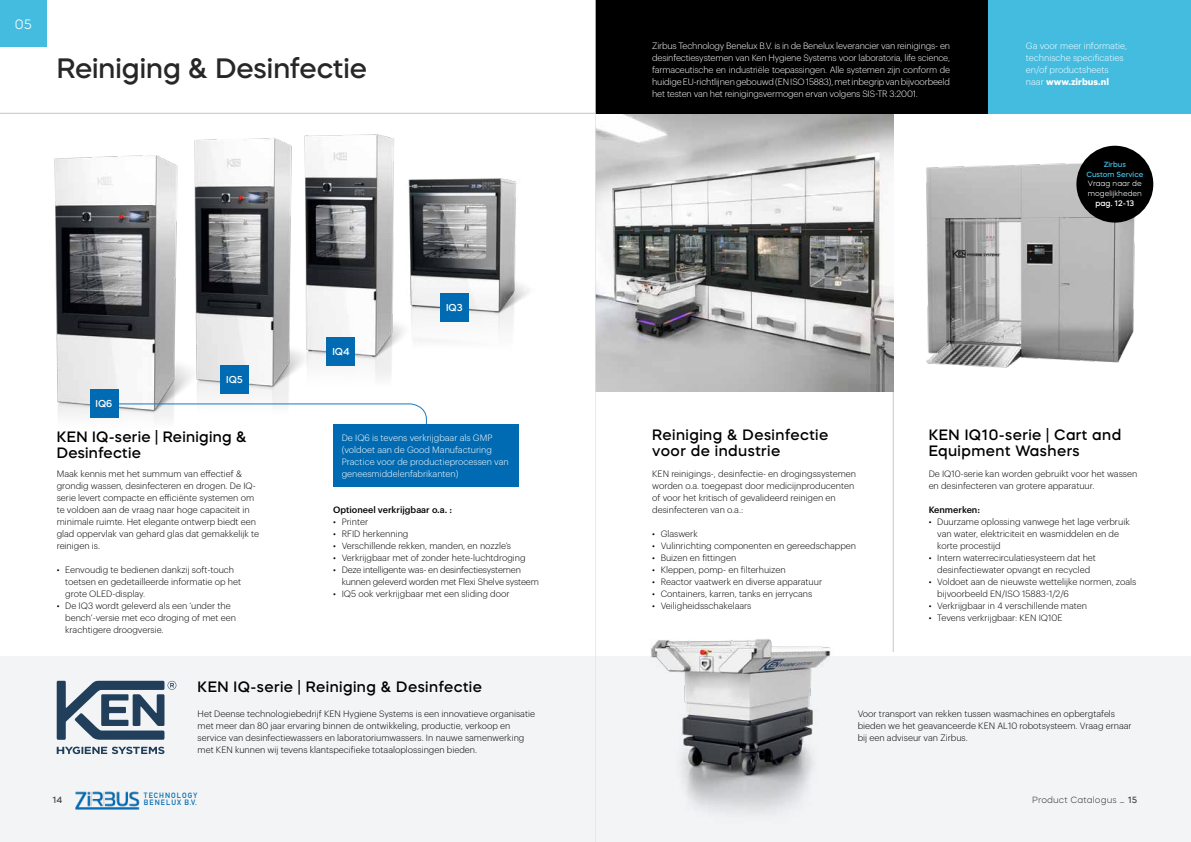
<style>
.page{position:relative;width:1191px;height:842px;background:#fff}
.page>*{position:absolute;margin:0;border:0;box-sizing:border-box;transform-origin:0 0}
.t1{font:500 28px "Mazzard H";color:#272727}
.t2{font:500 15px/16px "Mazzard H";letter-spacing:.03em;color:#000}
.t3{font:300 13.5px "Mazzard H";color:#fff}
.t4{font:500 10px "Mazzard H";color:#fff}
.t5{font:300 9px/12px "Graphik";color:#000}
.t6{font:300 9px/12px "Graphik";color:#fff}
.t7{font:300 9px/12px "Graphik";letter-spacing:-.02em;color:#000}
.t8{font:500 9px "Graphik";color:#000}
.t9{font:300 9px "Mazzard H";letter-spacing:.01em;color:#4a4a49}
.t10{font:500 9px "Mazzard H";color:#4a4a49}
.t11{font:500 8px "Mazzard H";color:#fff}
.t12{font:300 7.5px/9.5px "Mazzard H";color:#fff}
.t13{font:700 7.5px/7px "DIN Alternate";letter-spacing:.14em;color:#006bb2}
.t14{font:500 7.5px/9.5px "Mazzard H";color:#44bce0;text-align:center}
.s1{font-weight:700}
.s2{font-weight:500}
</style>
<div class="page">
<div style="left:0;top:657px;width:1191px;height:185px;background:#f2f4f6"></div>
<img style="left:497px;top:178px;width:32px;height:153px">
<img style="left:198px;top:112px;width:299px;height:264px">
<img style="left:198px;top:119px;width:192px;height:284px">
<img style="left:54px;top:138px;width:212px;height:279px">
<svg style="left:57px;top:747px;width:107px;height:7px"></svg>
<svg style="left:57px;top:681px;width:119px;height:59px"></svg>
<img style="left:622px;top:639px;width:247px;height:174px">
<img style="left:75px;top:791px;width:65px;height:19px">
<div style="left:0;top:0;width:47px;height:47px;background:#44bce0"></div>
<hr style="left:893px;top:146px;width:1px;height:506px;background:#c6c6c6">
<img style="left:596px;top:113px;width:297px;height:278px">
<img style="left:926px;top:145px;width:221px;height:223px">
<div style="left:595px;top:0;width:393px;height:113px;background:#000"></div>
<div style="left:988px;top:0;width:203px;height:113px;background:#44bce0"></div>
<div style="left:1076px;top:146px;width:77px;height:77px;background:#000;border-radius:50%"></div>
<svg style="left:118px;top:403px;width:309px;height:21px"></svg>
<div style="left:333px;top:424px;width:185px;height:63px;background:#006bb2"></div>
<hr style="left:0;top:113px;width:595px;height:1px;background:#c6c6c6">
<div style="left:440px;top:293px;width:28px;height:28px;background:#006bb2"></div>
<div style="left:327px;top:337px;width:28px;height:28px;background:#006bb2"></div>
<div style="left:220px;top:365px;width:29px;height:29px;background:#006bb2"></div>
<div style="left:90px;top:389px;width:28px;height:29px;background:#006bb2"></div>
<hr style="left:595px;top:0;width:1px;height:842px;background:#e3e3e3">
<h3 class="t3" style="left:15px;top:15px;width:19px">05</h3>
<h1 class="t1" style="left:57px;top:50px;width:312px">Reiniging &amp; Desinfectie</h1>
<p class="t6" style="left:652px;top:39px;width:299px;text-align:justify">Zirbus Technology Benelux B.V. is in de Benelux leverancier van reinigings- en desinfectiesystemen van Ken Hygiene Systems voor laboratoria, life science, farmaceutische en industriële toepassingen. Alle systemen zijn conform de huidige EU-richtlijnen gebouwd (EN ISO 15883), met inbegrip van bijvoorbeeld het testen van het reinigingsvermogen ervan volgens SIS-TR 3:2001.</p>
<p class="t6" style="left:1026px;top:39px;width:103px">Ga voor meer informatie, technische specificaties en/of productsheets naar <span class="s1">www.zirbus.nl</span></p>
<p class="t14" style="left:1086px;top:160px;width:58px">Zirbus<br>Custom Service</p>
<p class="t12" style="left:1087px;top:179px;width:56px">Vraag naar de mogelijkheden</p>
<p class="t11" style="left:1095px;top:198px;width:40px">pag. 12-13</p>
<p class="t4" style="left:96px;top:397px;width:18px">IQ6</p>
<p class="t4" style="left:226px;top:373px;width:18px">IQ5</p>
<h2 class="t2" style="left:57px;top:428px;width:192px">KEN IQ-serie | Reiniging &amp;<br>Desinfectie</h2>
<p class="t5" style="left:57px;top:467px;width:204px">Maak kennis met het summum van effectief &amp; grondig wassen, desinfecteren en drogen. De IQ&shy;serie levert compacte en efficiënte systemen om te voldoen aan de vraag naar hoge capaciteit in minimale ruimte. Het elegante ontwerp biedt een glad oppervlak van gehard glas dat gemakkelijk te reinigen is.</p>
<p class="t5" style="left:65px;top:563px;width:177px;text-indent:-9px">• Eenvoudig te bedienen dankzij soft-touch toetsen en gedetailleerde informatie op het grote OLED-display.</p>
<p class="t5" style="left:65px;top:599px;width:172px;text-indent:-9px">• De IQ3 wordt geleverd als een ‘under the bench’-versie met eco droging of met een krachtigere droogversie.</p>
<p class="t4" style="left:332px;top:345px;width:19px">IQ4</p>
<p class="t4" style="left:446px;top:301px;width:18px">IQ3</p>
<p class="t6" style="left:342px;top:431px;width:169px">De IQ6 is tevens verkrijgbaar als GMP (voldoet aan de Good Manufacturing Practice voor de productieprocessen van geneesmiddelenfabrikanten)</p>
<p class="t8" style="left:333px;top:503px;width:121px">Optioneel verkrijgbaar o.a. :</p>
<p class="t5" style="left:333px;top:515px;width:37px">• Printer</p>
<p class="t5" style="left:333px;top:527px;width:77px">• RFID herkenning</p>
<p class="t5" style="left:333px;top:539px;width:179px">• Verschillende rekken, manden, en nozzle’s</p>
<p class="t5" style="left:333px;top:551px;width:194px">• Verkrijgbaar met of zonder hete-luchtdroging</p>
<p class="t7" style="left:342px;top:563px;width:199px;text-indent:-9px">• Deze intelligente was- en desinfectiesystemen kunnen geleverd worden met Flexi Shelve systeem</p>
<p class="t5" style="left:333px;top:587px;width:178px">• IQ5 ook verkrijgbaar met een sliding door</p>
<h2 class="t2" style="left:652px;top:426px;width:178px">Reiniging &amp; Desinfectie voor de industrie</h2>
<p class="t5" style="left:652px;top:467px;width:205px">KEN reinigings-, desinfectie- en drogingssystemen worden o.a. toegepast door medicijnproducenten of voor het kritisch of gevalideerd reinigen en desinfecteren van o.a.:</p>
<p class="t5" style="left:652px;top:527px;width:47px">• Glaswerk</p>
<p class="t5" style="left:652px;top:539px;width:205px">• Vulinrichting componenten en gereedschappen</p>
<p class="t5" style="left:652px;top:551px;width:86px">• Buizen en fittingen</p>
<p class="t5" style="left:652px;top:563px;width:135px">• Kleppen, pomp- en filterhuizen</p>
<p class="t5" style="left:652px;top:575px;width:171px">• Reactor vaatwerk en diverse apparatuur</p>
<p class="t5" style="left:652px;top:587px;width:162px">• Containers, karren, tanks en jerrycans</p>
<p class="t5" style="left:652px;top:599px;width:101px">• Veiligheidsschakelaars</p>
<h2 class="t2" style="left:928px;top:426px;width:194px">KEN IQ10-serie | Cart and<br>Equipment Washers</h2>
<p class="t5" style="left:928px;top:467px;width:210px">De IQ10-serie kan worden gebruikt voor het wassen en desinfecteren van grotere apparatuur.</p>
<p class="t8" style="left:928px;top:503px;width:53px">Kenmerken:</p>
<p class="t5" style="left:937px;top:515px;width:194px;text-indent:-9px">• Duurzame oplossing vanwege het lage verbruik van water, elektriciteit en wasmiddelen en de korte procestijd</p>
<p class="t5" style="left:928px;top:551px;width:169px;text-align:center">• Intern waterrecirculatiesysteem dat het desinfectiewater opvangt en recycled</p>
<p class="t5" style="left:937px;top:575px;width:201px;text-indent:-9px">• Voldoet aan de nieuwste wettelijke normen, zoals bijvoorbeeld EN/ISO 15883-1/2/6</p>
<p class="t5" style="left:928px;top:599px;width:160px">• Verkrijgbaar in 4 verschillende maten</p>
<p class="t5" style="left:928px;top:611px;width:135px">• Tevens verkrijgbaar: KEN IQ10E</p>
<h2 class="t2" style="left:198px;top:678px;width:286px">KEN IQ-serie | Reiniging &amp; Desinfectie</h2>
<p class="t5" style="left:198px;top:707px;width:339px">Het Deense technologiebedrijf KEN Hygiene Systems is een innovatieve organisatie met meer dan 80 jaar ervaring binnen de ontwikkeling, productie, verkoop en service van desinfectiewassers en laboratoriumwassers. In nauwe samenwerking met KEN kunnen wij tevens klantspecifieke totaaloplossingen bieden.</p>
<p class="t5" style="left:857px;top:707px;width:275px">Voor transport van rekken tussen wasmachines en opbergtafels bieden we het geavanceerde KEN AL10 robotsysteem. Vraag ernaar bij een adviseur van Zirbus.</p>
<p class="t13" style="left:144px;top:791px;width:55px">TECHNOLOGY<br>BENELUX B.V.</p>
<p class="t10" style="left:52px;top:794px;width:11px">14</p>
<p class="t9" style="left:1032px;top:795px;width:107px">Product Catalogus – <span class="s2">15</span></p>
</div>
